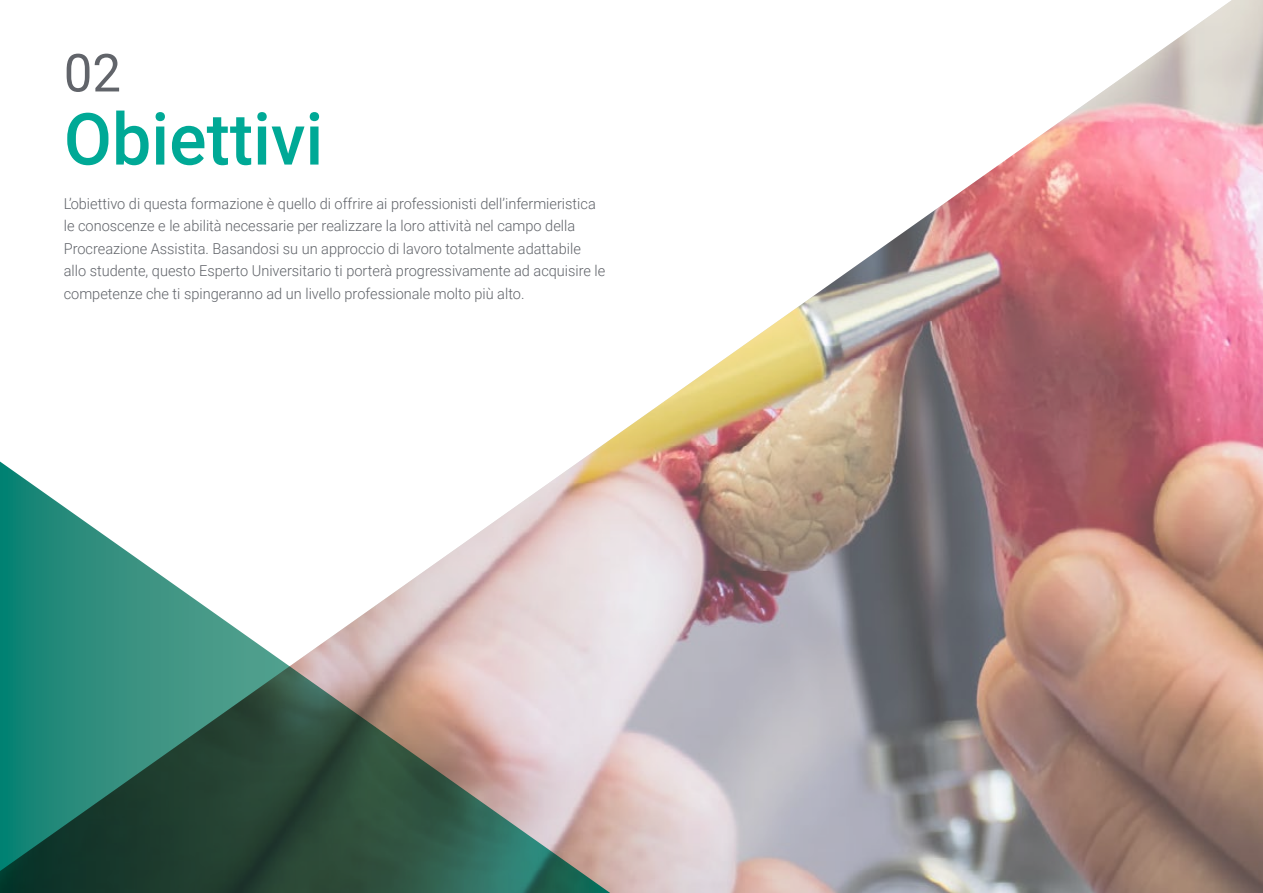
<style>
.page{position:relative;width:1263px;height:893px;background:#fff}
.page>*{position:absolute;margin:0;border:0;box-sizing:border-box;transform-origin:0 0}
.t1{font:500 72px "Roboto";color:#00a996}
.t2{font:52.5px "Roboto";color:#61646a}
.t3{font:300 15px/22.5px "Roboto";color:#61646a}
</style>
<div class="page">
<img style="left:601px;top:0;width:662px;height:893px">
<svg style="left:0;top:446px;width:640px;height:447px"></svg>
<h2 class="t2" style="left:64px;top:36px;width:59px">02</h2>
<h1 class="t1" style="left:64px;top:89px;width:261px">Obiettivi</h1>
<p class="t3" style="left:64px;top:192px;width:543px">L’obiettivo di questa formazione è quello di offrire ai professionisti dell’infermieristica le conoscenze e le abilità necessarie per realizzare la loro attività nel campo della Procreazione Assistita. Basandosi su un approccio di lavoro totalmente adattabile allo studente, questo Esperto Universitario ti porterà progressivamente ad acquisire le competenze che ti spingeranno ad un livello professionale molto più alto.</p>
</div>
